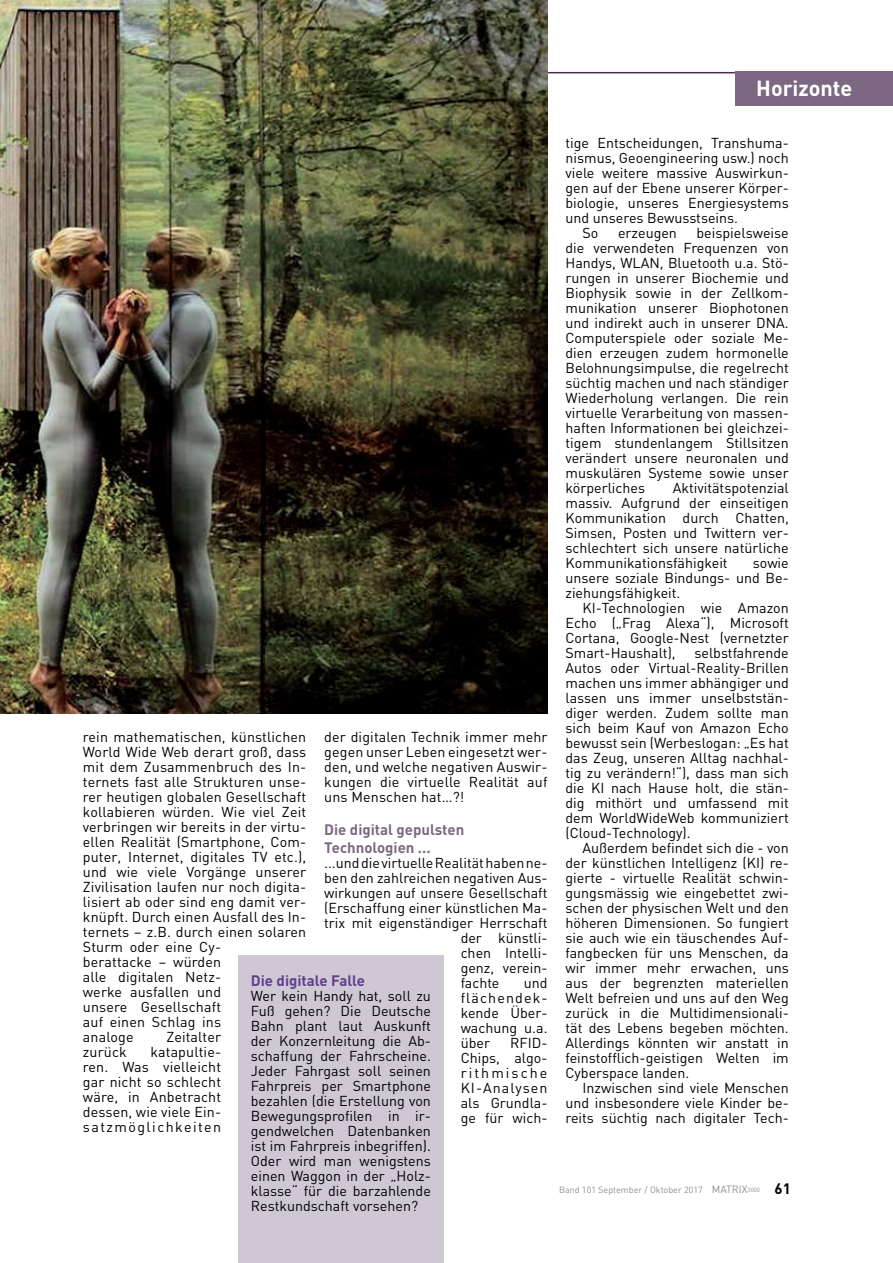
<style>
.page{position:relative;width:893px;height:1263px;background:#fff}
.page>*{position:absolute;margin:0;border:0;box-sizing:border-box;transform-origin:0 0}
.t1{font:700 21.6px "DIN";color:#fff}
.t2{font:700 15px/18px "DIN";color:#7d6883}
.t3{font:700 15px "DIN";color:#60408d}
.t4{font:700 15px "DIN";color:#000}
.t5{font:14.25px/15px "DIN";color:#000;text-align:justify}
.t6{font:9px "DIN";color:#8d9095}
.s1{font-size:10.5px}
</style>
<div class="page">
<hr style="left:0;top:72px;width:863px;height:1px;background:#4d2d53">
<img style="left:0;top:0;width:547px;height:714px">
<div style="left:238px;top:955px;width:206px;height:308px;background:#cfc8d4"></div>
<div style="left:736px;top:72px;width:157px;height:34px;background:#7d6883"></div>
<h1 class="t1" style="left:756px;top:74px;width:98px">Horizonte</h1>
<p class="t5" style="left:83px;top:729px;width:225px;text-align:left">rein mathematischen, künstlichen<br>World Wide Web derart groß, dass mit dem Zusammenbruch des In&shy;ternets fast alle Strukturen unse&shy;rer heutigen globalen Gesellschaft kollabieren würden. Wie viel Zeit verbringen wir bereits in der virtu&shy;ellen Realität (Smartphone, Com&shy;puter, Internet, digitales TV etc.), und wie viele Vorgänge unserer<br>Zivilisation laufen nur noch digita&shy;lisiert ab oder sind eng damit ver&shy;knüpft. Durch einen Ausfall des In&shy;ternets – z.B. durch einen solaren<br>Sturm oder eine Cy-<br>berattacke – würden<br>alle digitalen Netz-<br>werke ausfallen und<br>unsere Gesellschaft<br>auf einen Schlag ins<br>analoge</p>
<p class="t5" style="left:324px;top:729px;width:225px">der digitalen Technik immer mehr gegen unser Leben eingesetzt wer&shy;den, und welche negativen Auswir&shy;kungen die virtuelle Realität auf uns Menschen hat…?!</p>
<p class="t2" style="left:324px;top:821px;width:142px">Die digital gepulsten<br>Technologien ...</p>
<p class="t5" style="left:324px;top:855px;width:225px">...und die virtuelle Realität haben ne-</p>
<p class="t5" style="left:324px;top:870px;width:225px">ben den zahlreichen negativen Aus-</p>
<p class="t5" style="left:324px;top:885px;width:225px">wirkungen auf unsere Gesellschaft</p>
<p class="t5" style="left:324px;top:900px;width:225px">(Erschaffung einer künstlichen Ma-</p>
<p class="t5" style="left:324px;top:915px;width:225px">trix mit eigenständiger Herrschaft</p>
<p class="t5" style="left:461px;top:930px;width:88px">der künstli-</p>
<p class="t5" style="left:461px;top:945px;width:88px">chen Intelli-</p>
<p class="t5" style="left:461px;top:960px;width:88px">genz, verein-</p>
<p class="t5" style="left:461px;top:975px;width:40px">fachte</p>
<p class="t3" style="left:251px;top:970px;width:116px">Die digitale Falle</p>
<p class="t5" style="left:251px;top:987px;width:182px">Wer kein Handy hat, soll zu Fuß gehen? Die Deutsche Bahn plant laut Auskunft der Konzernleitung die Ab&shy;schaffung der Fahrscheine.<br>Jeder Fahrgast soll seinen Fahrpreis per Smartphone bezahlen (die Erstellung von Bewegungsprofilen in ir&shy;gendwelchen Datenbanken ist im Fahrpreis inbegriffen).<br>Oder wird man wenigstens einen Waggon in der „Holz&shy;klasse“ für die barzahlende Restkundschaft vorsehen?</p>
<p class="t5" style="left:461px;top:975px;width:88px;text-indent:63px">und flächendec&shy;kende Über&shy;wachung u.a. über</p>
<p class="t5" style="left:166px;top:1029px;width:56px">Zeitalter</p>
<p class="t5" style="left:461px;top:1035px;width:88px;text-indent:50px">RFID-Chips, algo&shy;rithmische KI-Analysen als Grundla&shy;ge für wich-</p>
<p class="t5" style="left:83px;top:1044px;width:140px;text-indent:68px">katapultie&shy;ren. Was vielleicht gar nicht so schlecht wäre, in Anbetracht dessen, wie viele Ein&shy;satzmöglichkeiten</p>
<p class="t5" style="left:83px;top:1044px;width:45px">zurück</p>
<p class="t5" style="left:565px;top:135px;width:225px">tige Entscheidungen, Transhuma-</p>
<p class="t5" style="left:565px;top:150px;width:225px">nismus, Geoengineering usw.) noch</p>
<p class="t5" style="left:565px;top:165px;width:225px">viele weitere massive Auswirkun-</p>
<p class="t5" style="left:565px;top:180px;width:225px">gen auf der Ebene unserer Körper-</p>
<p class="t5" style="left:565px;top:195px;width:225px">biologie, unseres Energiesystems</p>
<p class="t5" style="left:565px;top:210px;width:174px">und unseres Bewusstseins.</p>
<p class="t5" style="left:582px;top:225px;width:17px">So</p>
<p class="t5" style="left:618px;top:225px;width:60px">erzeugen</p>
<p class="t5" style="left:565px;top:225px;width:225px;text-indent:131px">beispielsweise die verwendeten Frequenzen von Handys, WLAN, Bluetooth u.a. Stö&shy;rungen in unserer Biochemie und Biophysik sowie in der Zellkom&shy;munikation unserer Biophotonen und indirekt auch in unserer DNA.<br>Computerspiele oder soziale Me&shy;dien erzeugen zudem hormonelle Belohnungsimpulse, die regelrecht süchtig machen und nach ständiger Wiederholung verlangen. Die rein virtuelle Verarbeitung von massen&shy;haften Informationen bei gleichzei&shy;tigem stundenlangem Stillsitzen verändert unsere neuronalen und muskulären Systeme sowie unser körperliches</p>
<p class="t5" style="left:565px;top:480px;width:225px;text-indent:107px">Aktivitätspotenzial massiv. Aufgrund der einseitigen Kommunikation durch Chatten, Simsen, Posten und Twittern ver&shy;schlechtert sich unsere natürliche Kommunikationsfähigkeit</p>
<p class="t5" style="left:565px;top:555px;width:225px;text-indent:187px">sowie unsere soziale Bindungs- und Be&shy;ziehungsfähigkeit.</p>
<p class="t5" style="left:565px;top:600px;width:225px;text-indent:17px">KI-Technologien wie Amazon Echo („Frag Alexa“), Microsoft Cortana, Google-Nest (vernetzter Smart-Haushalt),</p>
<p class="t5" style="left:565px;top:645px;width:225px;text-indent:129px">selbstfahrende Autos oder Virtual-Reality-Brillen machen uns immer abhängiger und lassen uns immer unselbststän&shy;diger werden. Zudem sollte man sich beim Kauf von Amazon Echo bewusst sein (Werbeslogan: „Es hat das Zeug, unseren Alltag nachhal&shy;tig zu verändern!“), dass man sich die KI nach Hause holt, die stän&shy;dig mithört und umfassend mit dem WorldWideWeb kommuniziert (Cloud-Technology).</p>
<p class="t5" style="left:565px;top:840px;width:225px;text-indent:17px">Außerdem befindet sich die - von der künstlichen Intelligenz (KI) re&shy;gierte - virtuelle Realität schwin&shy;gungsmässig wie eingebettet zwi&shy;schen der physischen Welt und den höheren Dimensionen. So fungiert sie auch wie ein täuschendes Auf&shy;fangbecken für uns Menschen, da wir immer mehr erwachen, uns aus der begrenzten materiellen Welt befreien und uns auf den Weg zurück in die Multidimensionali&shy;tät des Lebens begeben möchten.<br>Allerdings könnten wir anstatt in feinstofflich-geistigen Welten im Cyberspace landen.</p>
<p class="t5" style="left:565px;top:1080px;width:225px;text-indent:17px">Inzwischen sind viele Menschen und insbesondere viele Kinder be&shy;reits süchtig nach digitaler Tech-</p>
<p class="t6" style="left:559px;top:1184px;width:203px">Band 101 September / Oktober 2017 <span class="s1">MATRIX</span><sup>3000</sup></p>
<p class="t4" style="left:775px;top:1179px;width:18px">61</p>
</div>
